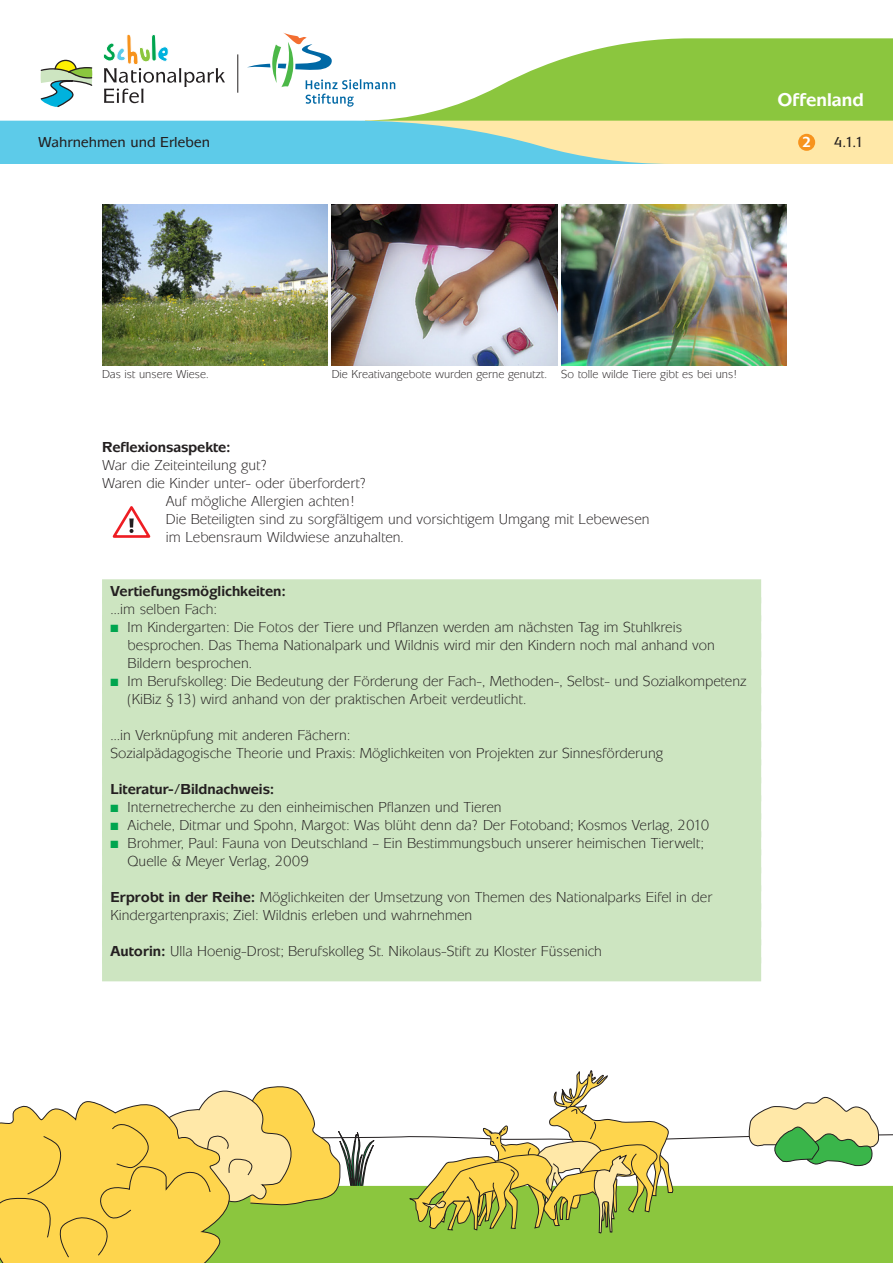
<style>
.page{position:relative;width:893px;height:1263px;background:#fff}
.page>*{position:absolute;margin:0;border:0;box-sizing:border-box;transform-origin:0 0}
.t1{font:700 19.2px "ITC Mixage";color:#fff}
.t2{font:15px/18px "ITC Mixage";color:#231f20}
.t3{font:700 15px "ITC Mixage";color:#231f20}
.t4{font:500 15px "ITC Mixage";color:#231f20}
.t5{font:700 15px "ITC Mixage";color:#fff}
.t6{font:12px "ITC Mixage";color:#231f20}
.s1{color:#00a54f}
.s2{font-weight:700}
</style>
<div class="page">
<svg style="left:0;top:32px;width:893px;height:132px"></svg>
<div style="left:798px;top:134px;width:17px;height:17px;background:#f7931d;border-radius:50%"></div>
<svg style="left:0;top:1070px;width:893px;height:193px"></svg>
<div style="left:102px;top:579px;width:659px;height:24px;background:#cde5c1"></div>
<div style="left:102px;top:597px;width:659px;height:24px;background:#cde5c1"></div>
<div style="left:102px;top:615px;width:659px;height:24px;background:#cde5c1"></div>
<div style="left:102px;top:633px;width:659px;height:24px;background:#cde5c1"></div>
<div style="left:102px;top:651px;width:659px;height:24px;background:#cde5c1"></div>
<div style="left:102px;top:669px;width:659px;height:24px;background:#cde5c1"></div>
<div style="left:102px;top:687px;width:659px;height:24px;background:#cde5c1"></div>
<div style="left:102px;top:705px;width:659px;height:24px;background:#cde5c1"></div>
<div style="left:102px;top:723px;width:659px;height:24px;background:#cde5c1"></div>
<div style="left:102px;top:741px;width:659px;height:24px;background:#cde5c1"></div>
<div style="left:102px;top:759px;width:659px;height:24px;background:#cde5c1"></div>
<div style="left:102px;top:777px;width:659px;height:24px;background:#cde5c1"></div>
<div style="left:102px;top:795px;width:659px;height:24px;background:#cde5c1"></div>
<div style="left:102px;top:813px;width:659px;height:24px;background:#cde5c1"></div>
<div style="left:102px;top:831px;width:659px;height:24px;background:#cde5c1"></div>
<div style="left:102px;top:849px;width:659px;height:24px;background:#cde5c1"></div>
<div style="left:102px;top:867px;width:659px;height:24px;background:#cde5c1"></div>
<div style="left:102px;top:885px;width:659px;height:24px;background:#cde5c1"></div>
<div style="left:102px;top:903px;width:659px;height:24px;background:#cde5c1"></div>
<div style="left:102px;top:921px;width:659px;height:24px;background:#cde5c1"></div>
<div style="left:102px;top:939px;width:659px;height:24px;background:#cde5c1"></div>
<div style="left:102px;top:957px;width:659px;height:24px;background:#cde5c1"></div>
<img style="left:102px;top:204px;width:225px;height:162px">
<img style="left:332px;top:204px;width:225px;height:162px">
<img style="left:561px;top:204px;width:226px;height:162px">
<svg style="left:112px;top:506px;width:39px;height:32px"></svg>
<p class="t4" style="left:38px;top:134px;width:173px">Wahrnehmen und Erleben</p>
<p class="t1" style="left:777px;top:89px;width:88px">Offenland</p>
<p class="t5" style="left:802px;top:134px;width:11px">2</p>
<p class="t4" style="left:834px;top:134px;width:31px">4.1.1</p>
<p class="t6" style="left:102px;top:367px;width:108px">Das ist unsere Wiese.</p>
<p class="t6" style="left:332px;top:367px;width:408px">Die Kreativangebote wurden gerne genutzt. So tolle wilde Tiere gibt es bei uns!</p>
<p class="t3" style="left:102px;top:439px;width:130px">Reflexionsaspekte:</p>
<p class="t2" style="left:102px;top:456px;width:167px">War die Zeiteinteilung gut?</p>
<p class="t2" style="left:102px;top:474px;width:266px">Waren die Kinder unter- oder überfordert?</p>
<p class="t2" style="left:166px;top:492px;width:191px">Auf mögliche Allergien achten!</p>
<p class="t2" style="left:166px;top:510px;width:485px">Die Beteiligten sind zu sorgfältigem und vorsichtigem Umgang mit Lebewesen</p>
<p class="t2" style="left:166px;top:528px;width:239px">im Lebensraum Wildwiese anzuhalten.</p>
<p class="t3" style="left:111px;top:583px;width:177px">Vertiefungsmöglichkeiten:</p>
<p class="t2" style="left:111px;top:600px;width:108px">…im selben Fach:</p>
<p class="t2" style="left:128px;top:618px;width:589px;text-indent:-17px"><span class="s1">■</span> Im Kindergarten: Die Fotos der Tiere und Pflanzen werden am nächsten Tag im Stuhlkreis besprochen. Das Thema Nationalpark und Wildnis wird mir den Kindern noch mal anhand von<br>Bildern besprochen.</p>
<p class="t2" style="left:128px;top:672px;width:620px;text-indent:-17px"><span class="s1">■</span> Im Berufskolleg: Die Bedeutung der Förderung der Fach-, Methoden-, Selbst- und Sozialkompetenz (KiBiz §13) wird anhand von der praktischen Arbeit verdeutlicht.</p>
<p class="t2" style="left:111px;top:726px;width:554px">…in Verknüpfung mit anderen Fächern:<br>Sozialpädagogische Theorie und Praxis: Möglichkeiten von Projekten zur Sinnesförderung</p>
<p class="t3" style="left:111px;top:781px;width:165px">Literatur-/Bildnachweis:</p>
<p class="t2" style="left:111px;top:798px;width:393px"><span class="s1">■</span> Internetrecherche zu den einheimischen Pflanzen und Tieren</p>
<p class="t2" style="left:111px;top:816px;width:600px"><span class="s1">■</span> Aichele, Ditmar und Spohn, Margot: Was blüht denn da? Der Fotoband; Kosmos Verlag, 2010</p>
<p class="t2" style="left:128px;top:834px;width:577px;text-indent:-17px"><span class="s1">■</span> Brohmer, Paul: Fauna von Deutschland – Ein Bestimmungsbuch unserer heimischen Tierwelt;<br>Quelle &amp; Meyer Verlag, 2009</p>
<p class="t2" style="left:111px;top:888px;width:603px"><span class="s2">Erprobt in der Reihe:</span> Möglichkeiten der Umsetzung von Themen des Nationalparks Eifel in der<br>Kindergartenpraxis; Ziel: Wildnis erleben und wahrnehmen</p>
<p class="t2" style="left:111px;top:942px;width:493px"><span class="s2">Autorin:</span> Ulla Hoenig-Drost; Berufskolleg St. Nikolaus-Stift zu Kloster Füssenich</p>
</div>
